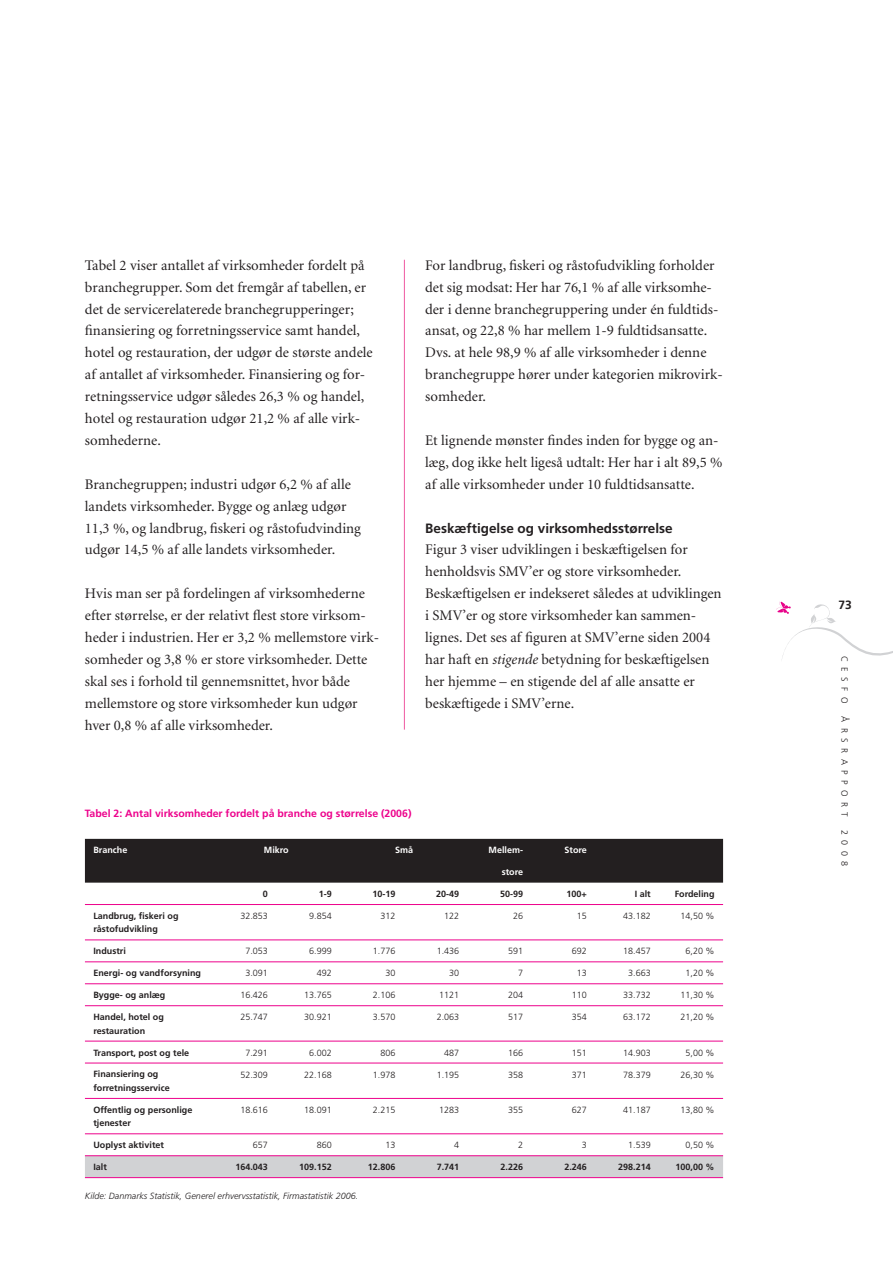
<style>
.page{position:relative;width:893px;height:1263px;background:#fff}
.page>*{position:absolute;margin:0;border:0;box-sizing:border-box;transform-origin:0 0}
.t1{font:14.7px/21.9px "Minion";color:#231f20}
.t2{font:700 13.5px "Frutiger";color:#231f20}
.t3{font:700 12px "Frutiger";color:#231f20}
.t4{font:700 10.5px "Frutiger";color:#ed028c}
.t5{font:300 9px "Frutiger";color:#231f20}
.t6{font:700 9px/13.5px "Frutiger";color:#231f20}
.t7{font:italic 300 9px "Frutiger";color:#231f20}
.t8{font:700 9px "Frutiger";color:#fff}
.t9{font:300 9px "Frutiger";letter-spacing:.6em;color:#231f20}
.s1{font-style:italic}
</style>
<div class="page">
<svg style="left:776px;top:601px;width:116px;height:57px"></svg>
<hr style="left:404px;top:260px;width:1px;height:470px;background:#ef59a1">
<div style="left:85px;top:839px;width:638px;height:44px;background:#231f20"></div>
<div style="left:85px;top:1156px;width:638px;height:21px;background:#d1d2d4"></div>
<hr style="left:85px;top:904px;width:638px;height:1px;background:#ed028c">
<hr style="left:85px;top:940px;width:638px;height:1px;background:#ed028c">
<hr style="left:85px;top:962px;width:638px;height:1px;background:#ed028c">
<hr style="left:85px;top:984px;width:638px;height:1px;background:#ed028c">
<hr style="left:85px;top:1005px;width:638px;height:1px;background:#ed028c">
<hr style="left:85px;top:1041px;width:638px;height:1px;background:#ed028c">
<hr style="left:85px;top:1063px;width:638px;height:1px;background:#ed028c">
<hr style="left:85px;top:1098px;width:638px;height:1px;background:#ed028c">
<hr style="left:85px;top:1134px;width:638px;height:1px;background:#ed028c">
<hr style="left:85px;top:1155px;width:638px;height:1px;background:#ed028c">
<hr style="left:85px;top:1177px;width:638px;height:1px;background:#ed028c">
<p class="t1" style="left:85px;top:255px;width:289px">Tabel 2 viser antallet af virksomheder fordelt på branchegrupper. Som det fremgår af tabellen, er det de servicerelaterede branchegrupperinger; finansiering og forretningsservice samt handel, hotel og restauration, der udgør de største andele af antallet af virksomheder. Finansiering og for&shy;retningsservice udgør således 26,3 % og handel, hotel og restauration udgør 21,2 % af alle virk&shy;somhederne.</p>
<p class="t1" style="left:85px;top:474px;width:277px">Branchegruppen; industri udgør 6,2 % af alle landets virksomheder. Bygge og anlæg udgør 11,3 %, og landbrug, fiskeri og råstofudvinding udgør 14,5 % af alle landets virksomheder.</p>
<p class="t1" style="left:85px;top:584px;width:295px">Hvis man ser på fordelingen af virksomhederne efter størrelse, er der relativt flest store virksom&shy;heder i industrien. Her er 3,2 % mellemstore virk&shy;somheder og 3,8 % er store virksomheder. Dette skal ses i forhold til gennemsnittet, hvor både mellemstore og store virksomheder kun udgør hver 0,8 % af alle virksomheder.</p>
<p class="t1" style="left:425px;top:255px;width:299px">For landbrug, fiskeri og råstofudvikling forholder det sig modsat: Her har 76,1 % af alle virksomhe&shy;der i denne branchegruppering under én fuldtids&shy;ansat, og 22,8 % har mellem 1-9 fuldtidsansatte.<br>Dvs. at hele 98,9 % af alle virksomheder i denne branchegruppe hører under kategorien mikrovirk&shy;somheder.</p>
<p class="t1" style="left:425px;top:431px;width:299px">Et lignende mønster findes inden for bygge og an&shy;læg, dog ikke helt ligeså udtalt: Her har i alt 89,5 % af alle virksomheder under 10 fuldtidsansatte.</p>
<p class="t2" style="left:425px;top:522px;width:249px">Beskæftigelse og virksomhedsstørrelse</p>
<p class="t1" style="left:425px;top:540px;width:298px">Figur 3 viser udviklingen i beskæftigelsen for henholdsvis SMV’er og store virksomheder.<br>Beskæftigelsen er indekseret således at udviklingen i SMV’er og store virksomheder kan sammen&shy;lignes. Det ses af figuren at SMV’erne siden 2004 har haft en <span class="s1">stigende</span> betydning for beskæftigelsen her hjemme – en stigende del af alle ansatte er beskæftigede i SMV’erne.</p>
<p class="t4" style="left:85px;top:809px;width:328px">Tabel 2: Antal virksomheder fordelt på branche og størrelse (2006)</p>
<p class="t8" style="left:93px;top:847px;width:36px">Branche</p>
<p class="t8" style="left:264px;top:847px;width:26px">Mikro</p>
<p class="t8" style="left:395px;top:847px;width:20px">Små</p>
<p class="t8" style="left:488px;top:847px;width:36px">Mellem-</p>
<p class="t8" style="left:502px;top:868px;width:23px">store</p>
<p class="t8" style="left:564px;top:847px;width:24px">Store</p>
<p class="t6" style="left:263px;top:888px;width:7px">0</p>
<p class="t6" style="left:319px;top:888px;width:15px">1-9</p>
<p class="t6" style="left:372px;top:888px;width:25px">10-19</p>
<p class="t6" style="left:436px;top:888px;width:25px">20-49</p>
<p class="t6" style="left:500px;top:888px;width:25px">50-99</p>
<p class="t6" style="left:566px;top:888px;width:22px">100+</p>
<p class="t6" style="left:634px;top:888px;width:18px">I alt</p>
<p class="t6" style="left:674px;top:888px;width:41px">Fordeling</p>
<p class="t6" style="left:93px;top:910px;width:87px">Landbrug, fiskeri og råstofudvikling</p>
<p class="t5" style="left:240px;top:912px;width:29px">32.853</p>
<p class="t5" style="left:309px;top:912px;width:24px">9.854</p>
<p class="t5" style="left:380px;top:912px;width:17px">312</p>
<p class="t5" style="left:444px;top:912px;width:17px">122</p>
<p class="t5" style="left:513px;top:912px;width:12px">26</p>
<p class="t5" style="left:577px;top:912px;width:12px">15</p>
<p class="t5" style="left:623px;top:912px;width:29px">43.182</p>
<p class="t5" style="left:680px;top:912px;width:36px">14,50 %</p>
<p class="t6" style="left:93px;top:945px;width:34px">Industri</p>
<p class="t5" style="left:245px;top:948px;width:24px">7.053</p>
<p class="t5" style="left:309px;top:948px;width:24px">6.999</p>
<p class="t5" style="left:373px;top:948px;width:24px">1.776</p>
<p class="t5" style="left:437px;top:948px;width:24px">1.436</p>
<p class="t5" style="left:508px;top:948px;width:17px">591</p>
<p class="t5" style="left:572px;top:948px;width:17px">692</p>
<p class="t5" style="left:623px;top:948px;width:29px">18.457</p>
<p class="t5" style="left:685px;top:948px;width:31px">6,20 %</p>
<p class="t6" style="left:93px;top:967px;width:109px">Energi- og vandforsyning</p>
<p class="t5" style="left:245px;top:970px;width:24px">3.091</p>
<p class="t5" style="left:316px;top:970px;width:17px">492</p>
<p class="t5" style="left:385px;top:970px;width:12px">30</p>
<p class="t5" style="left:449px;top:970px;width:12px">30</p>
<p class="t5" style="left:518px;top:970px;width:7px">7</p>
<p class="t5" style="left:577px;top:970px;width:12px">13</p>
<p class="t5" style="left:628px;top:970px;width:24px">3.663</p>
<p class="t5" style="left:685px;top:970px;width:31px">1,20 %</p>
<p class="t6" style="left:93px;top:989px;width:74px">Bygge- og anlæg</p>
<p class="t5" style="left:240px;top:992px;width:29px">16.426</p>
<p class="t5" style="left:304px;top:992px;width:29px">13.765</p>
<p class="t5" style="left:373px;top:992px;width:24px">2.106</p>
<p class="t5" style="left:439px;top:992px;width:22px">1121</p>
<p class="t5" style="left:508px;top:992px;width:17px">204</p>
<p class="t5" style="left:572px;top:992px;width:17px">110</p>
<p class="t5" style="left:623px;top:992px;width:29px">33.732</p>
<p class="t5" style="left:680px;top:992px;width:36px">11,30 %</p>
<p class="t6" style="left:93px;top:1011px;width:72px">Handel, hotel og restauration</p>
<p class="t5" style="left:240px;top:1013px;width:29px">25.747</p>
<p class="t5" style="left:304px;top:1013px;width:29px">30.921</p>
<p class="t5" style="left:373px;top:1013px;width:24px">3.570</p>
<p class="t5" style="left:437px;top:1013px;width:24px">2.063</p>
<p class="t5" style="left:508px;top:1013px;width:17px">517</p>
<p class="t5" style="left:572px;top:1013px;width:17px">354</p>
<p class="t5" style="left:623px;top:1013px;width:29px">63.172</p>
<p class="t5" style="left:680px;top:1013px;width:36px">21,20 %</p>
<p class="t6" style="left:93px;top:1046px;width:97px">Transport, post og tele</p>
<p class="t5" style="left:245px;top:1049px;width:24px">7.291</p>
<p class="t5" style="left:309px;top:1049px;width:24px">6.002</p>
<p class="t5" style="left:380px;top:1049px;width:17px">806</p>
<p class="t5" style="left:444px;top:1049px;width:17px">487</p>
<p class="t5" style="left:508px;top:1049px;width:17px">166</p>
<p class="t5" style="left:572px;top:1049px;width:17px">151</p>
<p class="t5" style="left:623px;top:1049px;width:29px">14.903</p>
<p class="t5" style="left:685px;top:1049px;width:31px">5,00 %</p>
<p class="t6" style="left:93px;top:1068px;width:78px">Finansiering og forretningsservice</p>
<p class="t5" style="left:240px;top:1071px;width:29px">52.309</p>
<p class="t5" style="left:304px;top:1071px;width:29px">22.168</p>
<p class="t5" style="left:373px;top:1071px;width:24px">1.978</p>
<p class="t5" style="left:437px;top:1071px;width:24px">1.195</p>
<p class="t5" style="left:508px;top:1071px;width:17px">358</p>
<p class="t5" style="left:572px;top:1071px;width:17px">371</p>
<p class="t5" style="left:623px;top:1071px;width:29px">78.379</p>
<p class="t5" style="left:680px;top:1071px;width:36px">26,30 %</p>
<p class="t6" style="left:93px;top:1104px;width:100px">Offentlig og personlige tjenester</p>
<p class="t5" style="left:240px;top:1106px;width:29px">18.616</p>
<p class="t5" style="left:304px;top:1106px;width:29px">18.091</p>
<p class="t5" style="left:373px;top:1106px;width:24px">2.215</p>
<p class="t5" style="left:439px;top:1106px;width:22px">1283</p>
<p class="t5" style="left:508px;top:1106px;width:17px">355</p>
<p class="t5" style="left:572px;top:1106px;width:17px">627</p>
<p class="t5" style="left:623px;top:1106px;width:29px">41.187</p>
<p class="t5" style="left:680px;top:1106px;width:36px">13,80 %</p>
<p class="t6" style="left:93px;top:1139px;width:72px">Uoplyst aktivitet</p>
<p class="t5" style="left:253px;top:1142px;width:17px">657</p>
<p class="t5" style="left:316px;top:1142px;width:17px">860</p>
<p class="t5" style="left:385px;top:1142px;width:12px">13</p>
<p class="t5" style="left:454px;top:1142px;width:7px">4</p>
<p class="t5" style="left:518px;top:1142px;width:7px">2</p>
<p class="t5" style="left:582px;top:1142px;width:7px">3</p>
<p class="t5" style="left:628px;top:1142px;width:24px">1.539</p>
<p class="t5" style="left:685px;top:1142px;width:31px">0,50 %</p>
<p class="t6" style="left:93px;top:1161px;width:15px">Ialt</p>
<p class="t6" style="left:235px;top:1161px;width:34px">164.043</p>
<p class="t6" style="left:299px;top:1161px;width:34px">109.152</p>
<p class="t6" style="left:368px;top:1161px;width:29px">12.806</p>
<p class="t6" style="left:437px;top:1161px;width:24px">7.741</p>
<p class="t6" style="left:500px;top:1161px;width:24px">2.226</p>
<p class="t6" style="left:564px;top:1161px;width:24px">2.246</p>
<p class="t6" style="left:618px;top:1161px;width:34px">298.214</p>
<p class="t6" style="left:675px;top:1161px;width:41px">100,00 %</p>
<p class="t7" style="left:85px;top:1192px;width:275px">Kilde: Danmarks Statistik, Generel erhvervsstatistik, Firmastatistik 2006.</p>
<p class="t3" style="left:838px;top:600px;width:15px">73</p>
<p class="t5" style="left:848px;top:656px;width:49px;rotate:90deg">CESFO</p>
<p class="t9" style="left:848px;top:716px;width:102px;rotate:90deg">ÅRSRAPPORT</p>
<p class="t5" style="left:848px;top:830px;width:38px;rotate:90deg">2008</p>
</div>
